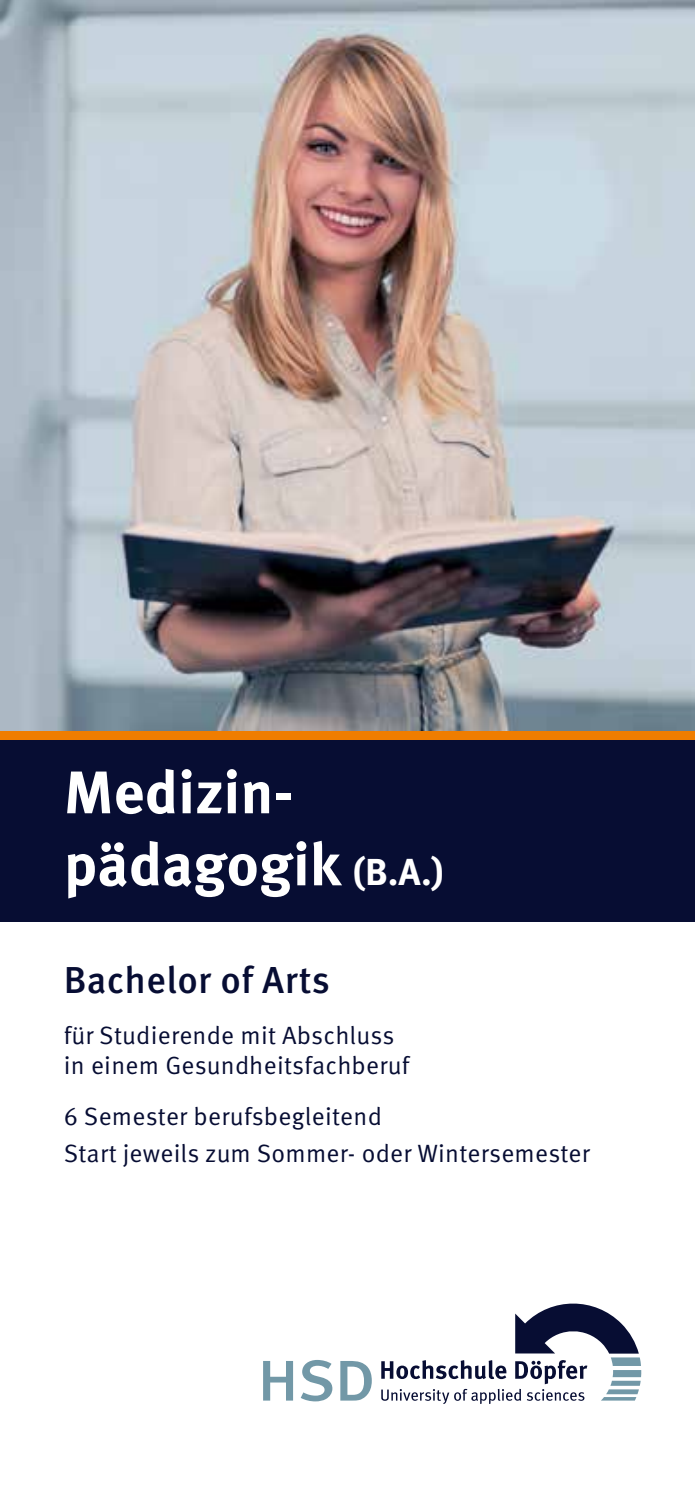
<style>
.page{position:relative;width:695px;height:1489px;background:#fff}
.page>*{position:absolute;margin:0;border:0;box-sizing:border-box;transform-origin:0 0}
.t1{font:700 60px/72px "Meta OT";color:#fff}
.t2{font:500 37.5px "Meta OT";letter-spacing:.01em;color:#070d33}
.t3{font:25px/30px "Meta OT Norm";letter-spacing:.01em;color:#070d33}
.s1{font-size:37.5px}
</style>
<div class="page">
<div style="left:0;top:739px;width:694px;height:182px;background:#070d33"></div>
<img style="left:1px;top:0;width:693px;height:731px">
<svg style="left:381px;top:1303px;width:260px;height:100px"></svg>
<svg style="left:263px;top:1361px;width:30px;height:39px"></svg>
<svg style="left:300px;top:1360px;width:32px;height:41px"></svg>
<svg style="left:340px;top:1361px;width:32px;height:39px"></svg>
<div style="left:0;top:731px;width:694px;height:8px;background:#ef7d00"></div>
<h1 class="t1" style="left:64px;top:757px;width:381px">Medizin&shy;pädagogik <span class="s1">(B.A.)</span></h1>
<h2 class="t2" style="left:64px;top:956px;width:267px">Bachelor of Arts</h2>
<p class="t3" style="left:64px;top:1020px;width:347px">für Studierende mit Abschluss in einem Gesundheitsfachberuf</p>
<p class="t3" style="left:64px;top:1098px;width:527px;line-height:37px">6 Semester berufsbegleitend<br>Start jeweils zum Sommer- oder Wintersemester</p>
</div>
